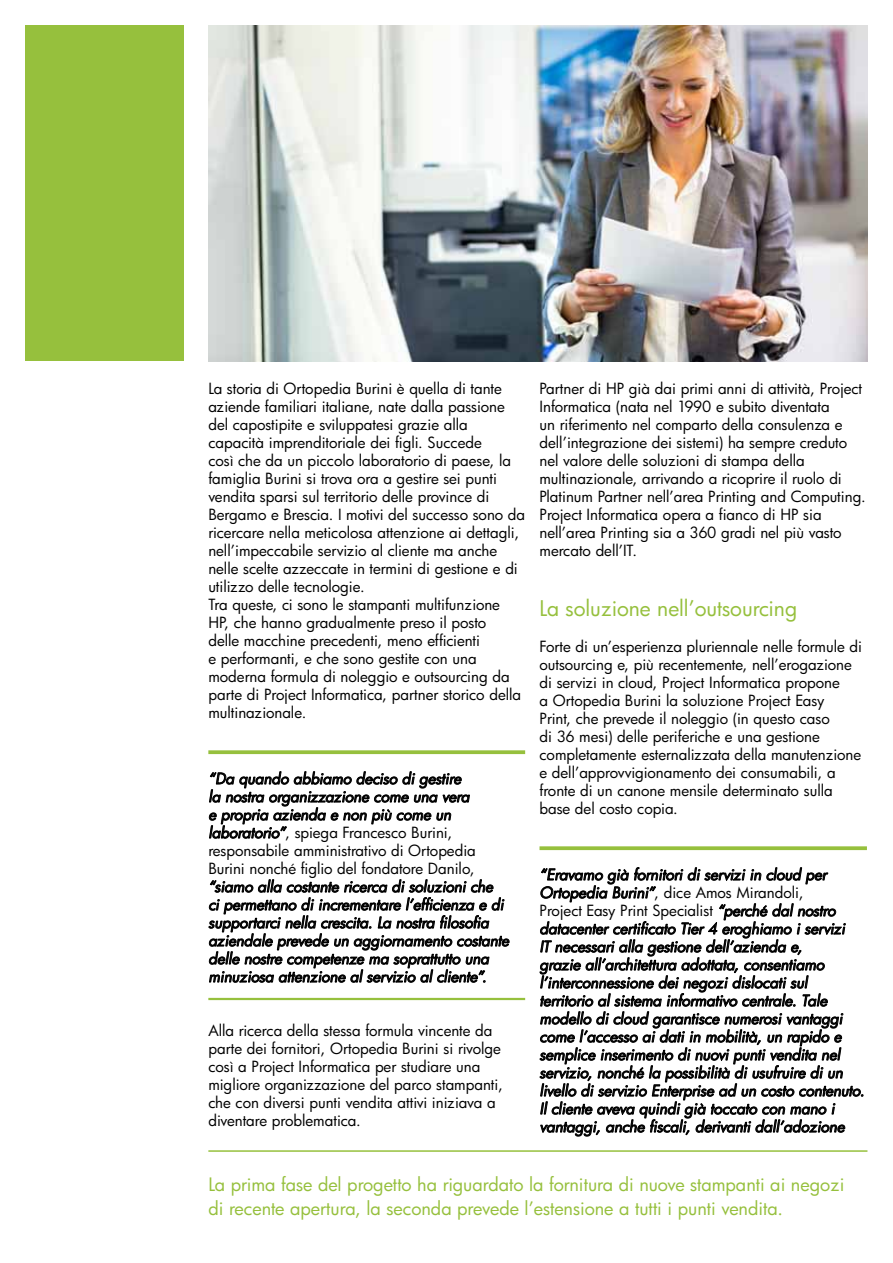
<style>
.page{position:relative;width:893px;height:1263px;background:#fff}
.page>*{position:absolute;margin:0;border:0;box-sizing:border-box;transform-origin:0 0}
.t1{font:21px "HP Futura";letter-spacing:-.005em;color:#96c03d}
.t2{font:18px/24px "HP Futura";color:#96c03d}
.t3{font:15px/18px "HP Futura";color:#000}
.t4{font:italic 15px/18px "HP Futura";color:#000}
.s1{font-style:normal}
</style>
<div class="page">
<div style="left:26px;top:26px;width:158px;height:335px;background:#96c03d"></div>
<img style="left:208px;top:26px;width:659px;height:335px">
<svg style="left:208px;top:750px;width:317px;height:4px"></svg>
<svg style="left:209px;top:771px;width:261px;height:68px"></svg>
<svg style="left:208px;top:879px;width:302px;height:104px"></svg>
<hr style="left:208px;top:998px;width:317px;height:2px;background:#96c03d">
<svg style="left:539px;top:846px;width:328px;height:4px"></svg>
<svg style="left:539px;top:867px;width:325px;height:270px"></svg>
<hr style="left:208px;top:1150px;width:659px;height:2px;background:#96c03d">
<p class="t3" style="left:539px;top:379px;width:328px">Partner di HP già dai primi anni di attività, Project Informatica (nata nel 1990 e subito diventata<br>un riferimento nel comparto della consulenza e dell’integrazione dei sistemi) ha sempre creduto nel valore delle soluzioni di stampa della multinazionale, arrivando a ricoprire il ruolo di Platinum Partner nell’area Printing and Computing.<br>Project Informatica opera a fianco di HP sia nell’area Printing sia a 360 gradi nel più vasto mercato dell’IT.</p>
<p class="t3" style="left:208px;top:379px;width:318px">La storia di Ortopedia Burini è quella di tante aziende familiari italiane, nate dalla passione del capostipite e sviluppatesi grazie alla capacità imprenditoriale dei figli. Succede<br>così che da un piccolo laboratorio di paese, la famiglia Burini si trova ora a gestire sei punti vendita sparsi sul territorio delle province di Bergamo e Brescia. I motivi del successo sono da ricercare nella meticolosa attenzione ai dettagli, nell’impeccabile servizio al cliente ma anche nelle scelte azzeccate in termini di gestione e di utilizzo delle tecnologie.<br>Tra queste, ci sono le stampanti multifunzione<br>HP, che hanno gradualmente preso il posto<br>delle macchine precedenti, meno efficienti<br>e performanti, e che sono gestite con una moderna formula di noleggio e outsourcing da parte di Project Informatica, partner storico della multinazionale.</p>
<h1 class="t1" style="left:539px;top:594px;width:259px">La soluzione nell’outsourcing</h1>
<p class="t3" style="left:539px;top:637px;width:324px">Forte di un’esperienza pluriennale nelle formule di outsourcing e, più recentemente, nell’erogazione di servizi in cloud, Project Informatica propone<br>a Ortopedia Burini la soluzione Project Easy<br>Print, che prevede il noleggio (in questo caso<br>di 36 mesi) delle periferiche e una gestione completamente esternalizzata della manutenzione e dell’approvvigionamento dei consumabili, a fronte di un canone mensile determinato sulla base del costo copia.</p>
<p class="t4" style="left:208px;top:769px;width:269px">“Da quando abbiamo deciso di gestire la nostra organizzazione come una vera e propria azienda e non più come un laboratorio”<span class="s1">, spiega Francesco Burini, responsabile amministrativo di Ortopedia Burini nonché figlio del fondatore Danilo,</span></p>
<p class="t4" style="left:208px;top:877px;width:302px">“siamo alla costante ricerca di soluzioni che<br>ci permettano di incrementare l’efficienza e di supportarci nella crescita. La nostra filosofia aziendale prevede un aggiornamento costante delle nostre competenze ma soprattutto una minuziosa attenzione al servizio al cliente”.</p>
<p class="t4" style="left:539px;top:865px;width:326px">“Eravamo già fornitori di servizi in cloud per Ortopedia Burini”<span class="s1">, dice Amos Mirandoli,<br>Project Easy Print Specialist</span> “perché dal nostro datacenter certificato Tier 4 eroghiamo i servizi<br>IT necessari alla gestione dell’azienda e,<br>grazie all’architettura adottata, consentiamo l’interconnessione dei negozi dislocati sul<br>territorio al sistema informativo centrale. Tale modello di cloud garantisce numerosi vantaggi come l’accesso ai dati in mobilità, un rapido e semplice inserimento di nuovi punti vendita nel servizio, nonché la possibilità di usufruire di un livello di servizio Enterprise ad un costo contenuto.<br>Il cliente aveva quindi già toccato con mano i vantaggi, anche fiscali, derivanti dall’adozione</p>
<p class="t2" style="left:208px;top:1172px;width:638px">La prima fase del progetto ha riguardato la fornitura di nuove stampanti ai negozi di recente apertura, la seconda prevede l’estensione a tutti i punti vendita.</p>
<p class="t3" style="left:208px;top:1021px;width:296px">Alla ricerca della stessa formula vincente da parte dei fornitori, Ortopedia Burini si rivolge così a Project Informatica per studiare una migliore organizzazione del parco stampanti, che con diversi punti vendita attivi iniziava a diventare problematica.</p>
</div>
